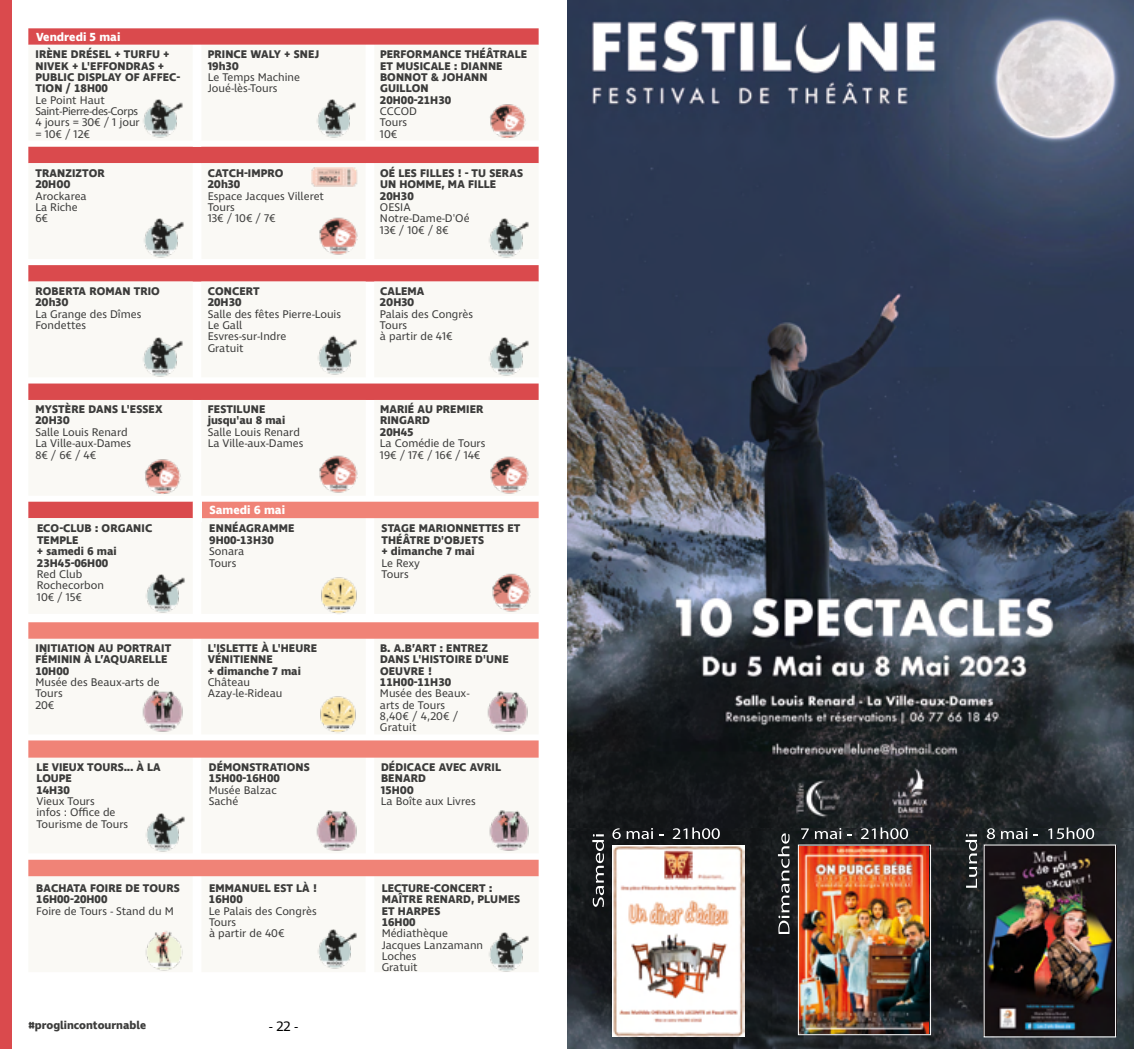
<style>
.page{position:relative;width:1134px;height:1049px;background:#fff}
.page>*{position:absolute;margin:0;border:0;box-sizing:border-box;transform-origin:0 0}
.t1{font:14px "Ingra";color:#000}
.t2{font:700 12px "Ingra";color:#fff}
.t3{font:700 11.4px/11.4px "Ingra";letter-spacing:.01em;color:#3c3c3b}
.t4{font:11.4px/11.4px "Ingra";color:#3c3c3b}
</style>
<div class="page">
<div style="left:0;top:0;width:11px;height:1049px;background:#da4a4d"></div>
<svg style="left:28px;top:28px;width:511px;height:17px;background:#db5154"></svg>
<svg style="left:28px;top:104px;width:511px;height:837px;fill:#faf9f5"></svg>
<svg style="left:193px;top:104px;width:181px;height:59px"></svg>
<svg style="left:193px;top:163px;width:181px;height:778px;fill:#faf9f5"></svg>
<svg style="left:28px;top:502px;width:511px;height:374px;fill:#faf9f5"></svg>
<img style="left:143px;top:813px;width:43px;height:39px">
<img style="left:142px;top:219px;width:42px;height:39px">
<img style="left:315px;top:930px;width:43px;height:39px">
<div style="left:193px;top:496px;width:8px;height:25px;background:#fff"></div>
<img style="left:315px;top:217px;width:42px;height:40px">
<img style="left:486px;top:104px;width:43px;height:36px">
<img style="left:314px;top:809px;width:45px;height:44px">
<img style="left:487px;top:933px;width:42px;height:39px">
<img style="left:141px;top:337px;width:42px;height:40px">
<img style="left:141px;top:99px;width:42px;height:40px">
<img style="left:312px;top:168px;width:45px;height:19px">
<img style="left:488px;top:574px;width:42px;height:39px">
<img style="left:314px;top:99px;width:43px;height:40px">
<img style="left:487px;top:456px;width:42px;height:40px">
<img style="left:145px;top:930px;width:39px;height:41px">
<img style="left:487px;top:219px;width:42px;height:39px">
<img style="left:487px;top:337px;width:42px;height:40px">
<img style="left:315px;top:455px;width:42px;height:40px">
<img style="left:315px;top:336px;width:43px;height:39px">
<img style="left:143px;top:574px;width:43px;height:39px">
<img style="left:141px;top:456px;width:43px;height:39px">
<img style="left:318px;top:694px;width:39px;height:39px">
<img style="left:320px;top:575px;width:39px;height:39px">
<img style="left:140px;top:689px;width:44px;height:44px">
<img style="left:485px;top:690px;width:44px;height:44px">
<img style="left:486px;top:809px;width:45px;height:44px">
<img style="left:567px;top:831px;width:567px;height:218px">
<img style="left:986px;top:847px;width:128px;height:188px">
<div style="left:984px;top:845px;width:132px;height:192px;border:1px solid #fff"></div>
<img style="left:800px;top:847px;width:129px;height:186px">
<div style="left:798px;top:845px;width:133px;height:190px;border:1px solid #fff"></div>
<img style="left:612px;top:845px;width:133px;height:192px">
<img style="left:567px;top:0;width:567px;height:828px">
<svg style="left:965px;top:827px;width:136px;height:72px;background:#383533"></svg>
<svg style="left:592px;top:827px;width:135px;height:92px"></svg>
<img style="left:778px;top:827px;width:137px;height:119px">
<p class="t2" style="left:36px;top:29px;width:86px">Vendredi 5 mai</p>
<p class="t3" style="left:35px;top:49px;width:146px">IRÈNE DRÉSEL + TURFU +<br>NIVEK + L'EFFONDRAS +<br>PUBLIC DISPLAY OF AFFEC-<br>TION / 18H00</p>
<p class="t4" style="left:35px;top:95px;width:106px">Le Point Haut<br>Saint-Pierre-des-Corps<br>4 jours = 30€ / 1 jour = 10€ / 12€</p>
<p class="t3" style="left:35px;top:168px;width:71px">TRANZIZTOR<br>20H00</p>
<p class="t4" style="left:35px;top:191px;width:53px">Arockarea<br>La Riche<br>6€</p>
<p class="t3" style="left:35px;top:286px;width:126px">ROBERTA ROMAN TRIO<br>20h30</p>
<p class="t4" style="left:35px;top:309px;width:107px">La Grange des Dîmes<br>Fondettes</p>
<p class="t3" style="left:35px;top:404px;width:129px">MYSTÈRE DANS L'ESSEX<br>20H30</p>
<p class="t4" style="left:35px;top:427px;width:97px">Salle Louis Renard<br>La Ville-aux-Dames<br>8€ / 6€ / 4€</p>
<p class="t3" style="left:37px;top:523px;width:117px">ECO-CLUB : ORGANIC<br>TEMPLE<br>+ samedi 6 mai<br>23H45-06H00</p>
<p class="t4" style="left:37px;top:569px;width:69px">Red Club<br>Rochecorbon<br>10€ / 15€</p>
<p class="t3" style="left:35px;top:643px;width:137px">INITIATION AU PORTRAIT<br>FÉMININ À L’AQUARELLE<br>10H00</p>
<p class="t4" style="left:35px;top:677px;width:126px">Musée des Beaux-arts de<br>Tours<br>20€</p>
<p class="t3" style="left:36px;top:762px;width:126px">LE VIEUX TOURS... À LA<br>LOUPE<br>14H30</p>
<p class="t4" style="left:36px;top:796px;width:93px">Vieux Tours<br>infos : Office de<br>Tourisme de Tours</p>
<p class="t3" style="left:36px;top:883px;width:145px">BACHATA FOIRE DE TOURS<br>16H00-20H00</p>
<p class="t4" style="left:36px;top:905px;width:139px">Foire de Tours - Stand du M</p>
<p class="t3" style="left:208px;top:49px;width:113px">PRINCE WALY + SNEJ<br>19h30</p>
<p class="t4" style="left:208px;top:72px;width:94px">Le Temps Machine<br>Joué-lès-Tours</p>
<p class="t3" style="left:208px;top:168px;width:77px">CATCH-IMPRO<br>20h30</p>
<p class="t4" style="left:208px;top:191px;width:118px">Espace Jacques Villeret<br>Tours<br>13€ / 10€ / 7€</p>
<p class="t3" style="left:208px;top:286px;width:54px">CONCERT<br>20H30</p>
<p class="t4" style="left:208px;top:309px;width:135px">Salle des fêtes Pierre-Louis<br>Le Gall<br>Esvres-sur-Indre<br>Gratuit</p>
<p class="t3" style="left:208px;top:404px;width:79px">FESTILUNE jusqu'au 8 mai</p>
<p class="t4" style="left:208px;top:427px;width:97px">Salle Louis Renard<br>La Ville-aux-Dames</p>
<p class="t2" style="left:209px;top:502px;width:77px">Samedi 6 mai</p>
<p class="t3" style="left:209px;top:523px;width:87px">ENNÉAGRAMME<br>9H00-13H30</p>
<p class="t4" style="left:209px;top:546px;width:36px">Sonara<br>Tours</p>
<p class="t3" style="left:208px;top:643px;width:111px">L'ISLETTE À L'HEURE<br>VÉNITIENNE<br>+ dimanche 7 mai</p>
<p class="t4" style="left:208px;top:677px;width:76px">Château<br>Azay-le-Rideau</p>
<p class="t3" style="left:209px;top:762px;width:103px">DÉMONSTRATIONS<br>15H00-16H00</p>
<p class="t4" style="left:209px;top:785px;width:70px">Musée Balzac<br>Saché</p>
<p class="t3" style="left:209px;top:883px;width:110px">EMMANUEL EST LÀ !<br>16H00</p>
<p class="t4" style="left:209px;top:905px;width:109px">Le Palais des Congrès<br>Tours<br>à partir de 40€</p>
<p class="t3" style="left:28px;top:1020px;width:119px">#proglincontournable</p>
<p class="t1" style="left:269px;top:1018px;width:31px">- 22 -</p>
<p class="t3" style="left:380px;top:49px;width:149px">PERFORMANCE THÉÂTRALE<br>ET MUSICALE : DIANNE<br>BONNOT &amp; JOHANN<br>GUILLON<br>20H00-21H30</p>
<p class="t4" style="left:380px;top:106px;width:38px">CCCOD<br>Tours<br>10€</p>
<p class="t3" style="left:380px;top:168px;width:145px">OÉ LES FILLES ! - TU SERAS<br>UN HOMME, MA FILLE<br>20H30</p>
<p class="t4" style="left:380px;top:202px;width:91px">OESIA<br>Notre-Dame-D'Oé<br>13€ / 10€ / 8€</p>
<p class="t3" style="left:380px;top:286px;width:46px">CALEMA<br>20H30</p>
<p class="t4" style="left:380px;top:309px;width:94px">Palais des Congrès<br>Tours<br>à partir de 41€</p>
<p class="t3" style="left:380px;top:404px;width:105px">MARIÉ AU PREMIER<br>RINGARD<br>20H45</p>
<p class="t4" style="left:380px;top:438px;width:107px">La Comédie de Tours<br>19€ / 17€ / 16€ / 14€</p>
<p class="t3" style="left:381px;top:523px;width:140px">STAGE MARIONNETTES ET<br>THÉÂTRE D'OBJETS<br>+ dimanche 7 mai</p>
<p class="t4" style="left:381px;top:558px;width:40px">Le Rexy<br>Tours</p>
<p class="t3" style="left:380px;top:643px;width:130px">B. A.B’ART : ENTREZ<br>DANS L'HISTOIRE D'UNE<br>OEUVRE !<br>11H00-11H30</p>
<p class="t4" style="left:380px;top:688px;width:91px">Musée des Beaux&shy;arts de Tours<br>8,40€ / 4,20€ /<br>Gratuit</p>
<p class="t3" style="left:381px;top:762px;width:122px">DÉDICACE AVEC AVRIL<br>BENARD<br>15H00</p>
<p class="t4" style="left:381px;top:796px;width:96px">La Boîte aux Livres</p>
<p class="t3" style="left:382px;top:883px;width:140px">LECTURE-CONCERT :<br>MAÎTRE RENARD, PLUMES<br>ET HARPES<br>16H00</p>
<p class="t4" style="left:382px;top:928px;width:103px">Médiathèque<br>Jacques Lanzamann<br>Loches<br>Gratuit</p>
</div>
